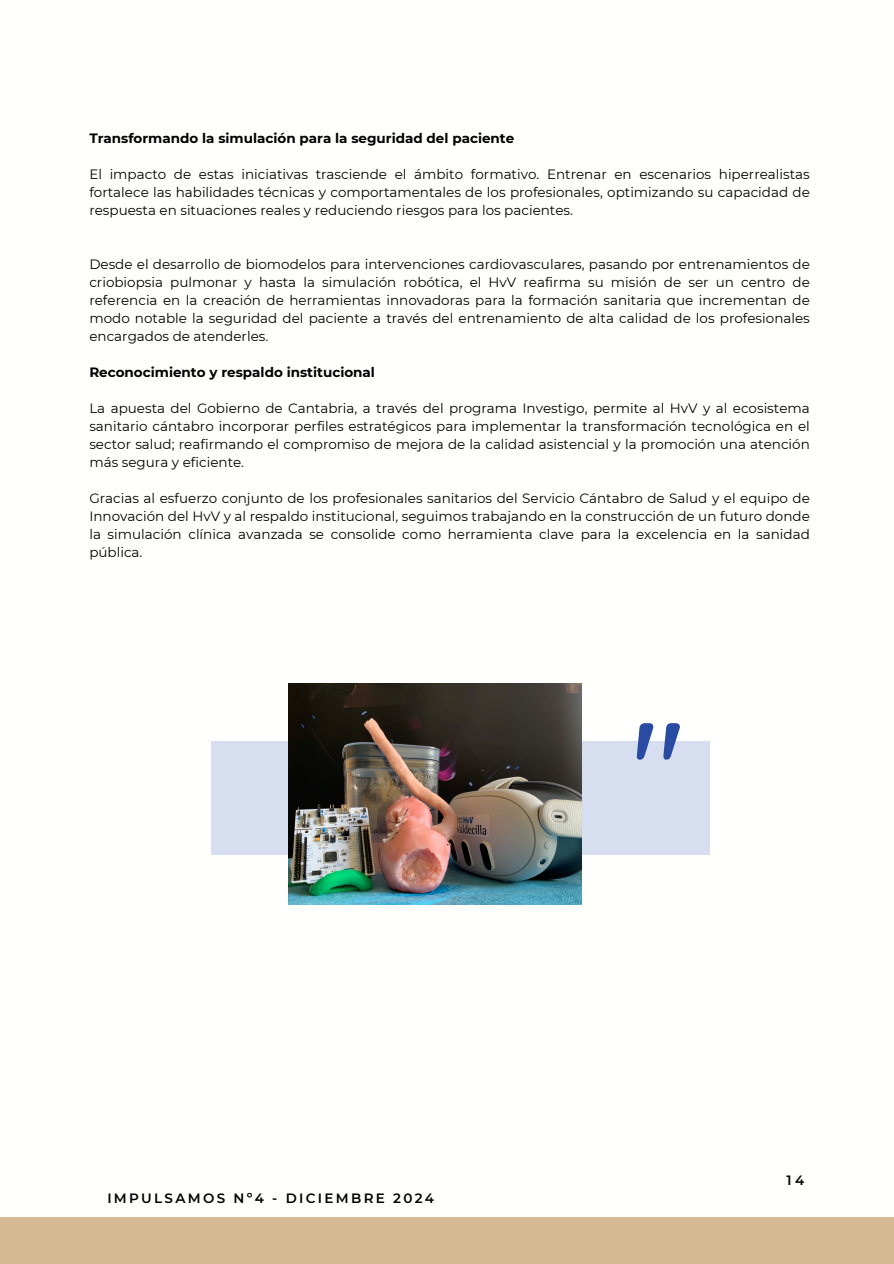
<style>
.page{position:relative;width:894px;height:1264px;background:#fff}
.page>*{position:absolute;margin:0;border:0;box-sizing:border-box;transform-origin:0 0}
.t1{font:500 128.1px "Quicksand";color:#294ba1}
.t2{font:13.5px/18px "Montserrat";color:#000001;text-align:justify}
.t3{font:700 13.5px "Montserrat";color:#000001}
.t4{font:600 13.5px "Montserrat";letter-spacing:.17em;color:#000001}
</style>
<div class="page">
<div style="left:0;top:1217px;width:893px;height:46px;background:#d5b992"></div>
<div style="left:210px;top:741px;width:499px;height:113px;background:#d6deef"></div>
<img style="left:288px;top:684px;width:293px;height:220px">
<h2 class="t3" style="left:89px;top:130px;width:426px">Transformando la simulación para la seguridad del paciente</h2>
<p class="t2" style="left:89px;top:165px;width:721px">El impacto de estas iniciativas trasciende el ámbito formativo. Entrenar en escenarios hiperrealistas fortalece las habilidades técnicas y comportamentales de los profesionales, optimizando su capacidad de respuesta en situaciones reales y reduciendo riesgos para los pacientes.</p>
<p class="t2" style="left:89px;top:255px;width:721px">Desde el desarrollo de biomodelos para intervenciones cardiovasculares, pasando por entrenamientos de criobiopsia pulmonar y hasta la simulación robótica, el HvV reafirma su misión de ser un centro de referencia en la creación de herramientas innovadoras para la formación sanitaria que incrementan de modo notable la seguridad del paciente a través del entrenamiento de alta calidad de los profesionales encargados de atenderles.</p>
<h2 class="t3" style="left:89px;top:364px;width:287px">Reconocimiento y respaldo institucional</h2>
<p class="t2" style="left:89px;top:399px;width:721px">La apuesta del Gobierno de Cantabria, a través del programa Investigo, permite al HvV y al ecosistema sanitario cántabro incorporar perfiles estratégicos para implementar la transformación tecnológica en el sector salud; reafirmando el compromiso de mejora de la calidad asistencial y la promoción una atención más segura y eficiente.</p>
<p class="t2" style="left:89px;top:489px;width:721px">Gracias al esfuerzo conjunto de los profesionales sanitarios del Servicio Cántabro de Salud y el equipo de Innovación del HvV y al respaldo institucional, seguimos trabajando en la construcción de un futuro donde la simulación clínica avanzada se consolide como herramienta clave para la excelencia en la sanidad pública.</p>
<p class="t4" style="left:107px;top:1190px;width:328px">IMPULSAMOS Nº4 - DICIEMBRE 2024</p>
<p class="t1" style="left:631px;top:684px;width:54px">"</p>
<p class="t4" style="left:786px;top:1172px;width:19px">14</p>
</div>
